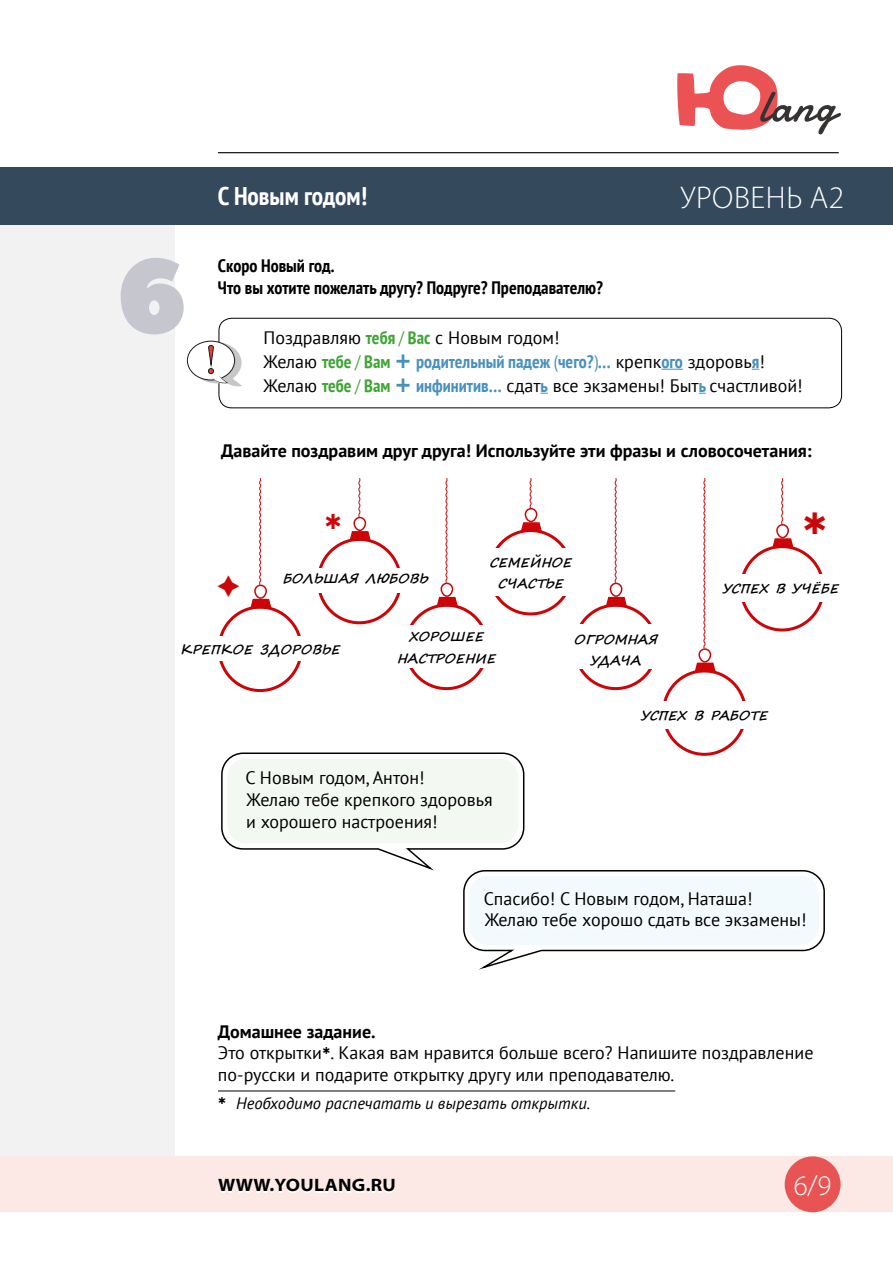
<style>
.page{position:relative;width:893px;height:1263px;background:#fff}
.page>*{position:absolute;margin:0;border:0;box-sizing:border-box;transform-origin:0 0}
.t1{font:105px "Peace Sans";color:#c5c6ce}
.t2{font:300 31.5px "Myriad Pro";letter-spacing:.02em;color:#fff}
.t3{font:300 28.5px "Myriad Pro";color:#fff}
.t4{font:700 condensed 25.5px "PT Sans";color:#fff}
.t5{font:18px/21.6px "PT Sans";color:#000}
.t6{font:700 18px "PT Sans";color:#000}
.t7{font:700 condensed 18px/22.5px "PT Sans";color:#000}
.t8{font:700 condensed 18px "PT Sans";color:#4891bd}
.t9{font:700 semi-expanded 18px "Myriad Pro";letter-spacing:.02em;color:#000}
.t10{font:700 condensed 18px "PT Sans";color:#3fa535}
.t11{font:italic 16.5px "PT Sans";color:#000}
.t12{font:italic 700 12.6px/21.6px "Segoe Print";color:#000;text-align:center}
.s1{font-weight:700;font-stretch:condensed;color:#3fa535}
.s2{font-stretch:condensed;color:#3fa535}
.s3{font-weight:400}
.s4{font-weight:400;font-stretch:normal;color:#000}
.s5{font-weight:700;font-stretch:condensed;color:#4891bd}
</style>
<div class="page">
<div style="left:0;top:184px;width:174px;height:996px;background:#f3f2f2"></div>
<div style="left:0;top:1156px;width:893px;height:56px;background:#fce9e5"></div>
<svg style="left:218px;top:1180px;width:177px;height:13px"></svg>
<div style="left:785px;top:1156px;width:56px;height:56px;background:#e85454;border-radius:50%"></div>
<div style="left:0;top:167px;width:893px;height:57px;background:#34495c"></div>
<hr style="left:218px;top:152px;width:621px;height:1px;background:#000">
<svg style="left:677px;top:65px;width:164px;height:69px"></svg>
<div style="left:219px;top:318px;width:623px;height:90px;border:6px solid #fff;border-radius:10px"></div>
<div style="left:219px;top:318px;width:623px;height:90px;border:1px solid #000;border-radius:13px"></div>
<svg style="left:187px;top:341px;width:48px;height:39px"></svg>
<div style="left:187px;top:341px;width:48px;height:39px;border:1px solid #1c1c1c;border-radius:50%"></div>
<svg style="left:191px;top:342px;width:51px;height:44px"></svg>
<div style="left:218px;top:606px;width:85px;height:86px;border:3px solid #cc0508;border-radius:50%"></div>
<div style="left:216px;top:637px;width:88px;height:24px;background:#fff"></div>
<svg style="left:250px;top:599px;width:22px;height:9px"></svg>
<div style="left:254px;top:584px;width:13px;height:15px;border:2px solid #cc0508;border-radius:6px"></div>
<svg style="left:259px;top:478px;width:2px;height:107px"></svg>
<div style="left:317px;top:538px;width:85px;height:86px;border:3px solid #cc0508;border-radius:50%"></div>
<div style="left:301px;top:568px;width:117px;height:24px;background:#fff"></div>
<svg style="left:349px;top:531px;width:22px;height:10px"></svg>
<div style="left:353px;top:517px;width:13px;height:14px;border:2px solid #cc0508;border-radius:6px"></div>
<svg style="left:358px;top:478px;width:3px;height:39px"></svg>
<div style="left:404px;top:604px;width:85px;height:86px;border:3px solid #cc0508;border-radius:50%"></div>
<div style="left:388px;top:626px;width:117px;height:42px;background:#fff"></div>
<svg style="left:437px;top:597px;width:21px;height:9px"></svg>
<div style="left:440px;top:583px;width:13px;height:14px;border:2px solid #cc0508;border-radius:6px"></div>
<svg style="left:445px;top:478px;width:3px;height:105px"></svg>
<div style="left:573px;top:604px;width:85px;height:86px;border:3px solid #cc0508;border-radius:50%"></div>
<div style="left:557px;top:624px;width:117px;height:44px;background:#fff"></div>
<svg style="left:606px;top:597px;width:21px;height:9px"></svg>
<div style="left:610px;top:583px;width:12px;height:14px;border:2px solid #cc0508;border-radius:6px"></div>
<svg style="left:614px;top:478px;width:3px;height:105px"></svg>
<div style="left:740px;top:545px;width:85px;height:86px;border:3px solid #cc0508;border-radius:50%"></div>
<div style="left:724px;top:574px;width:116px;height:28px;background:#fff"></div>
<svg style="left:772px;top:538px;width:22px;height:10px"></svg>
<div style="left:776px;top:524px;width:13px;height:14px;border:2px solid #cc0508;border-radius:6px"></div>
<svg style="left:781px;top:478px;width:2px;height:47px"></svg>
<svg style="left:521px;top:522px;width:21px;height:10px"></svg>
<div style="left:525px;top:508px;width:12px;height:14px;border:2px solid #cc0508;border-radius:6px"></div>
<svg style="left:529px;top:478px;width:3px;height:30px"></svg>
<svg style="left:694px;top:663px;width:22px;height:9px"></svg>
<div style="left:698px;top:648px;width:13px;height:15px;border:2px solid #cc0508;border-radius:6px"></div>
<svg style="left:703px;top:478px;width:3px;height:171px"></svg>
<hr style="left:218px;top:1091px;width:457px;height:1px;background:#000">
<svg style="left:221px;top:752px;width:604px;height:218px"></svg>
<div style="left:469px;top:876px;width:350px;height:69px;background:#f3fafe;border-radius:19px"></div>
<svg style="left:661px;top:369px;width:22px;height:1px"></svg>
<h1 class="t1" style="left:116px;top:226px;width:72px">6</h1>
<h3 class="t4" style="left:218px;top:179px;width:151px">С Новым годом!</h3>
<h2 class="t2" style="left:680px;top:180px;width:165px">УРОВЕНЬ A2</h2>
<p class="t7" style="left:218px;top:254px;width:387px">Скоро Новый год.<br>Что вы хотите пожелать другу? Подруге? Преподавателю?</p>
<p class="t5" style="left:264px;top:325px;width:297px;line-height:24px">Поздравляю <span class="s1">тебя</span> <span class="s2">/</span> <span class="s1">Вас</span> с Новым годом!<br>Желаю <span class="s1">тебе</span> <span class="s2">/</span> <span class="s1">Вам</span></p>
<p class="t8" style="left:416px;top:350px;width:350px">родительный падеж <span class="s3">(</span>чего?<span class="s3">)</span>… <span class="s4">крепк</span>ого <span class="s4">здоровь</span>я<span class="s4">!</span></p>
<p class="t10" style="left:264px;top:374px;width:128px"><span class="s4">Желаю</span> тебе <span class="s3">/</span> Вам</p>
<p class="t5" style="left:416px;top:374px;width:388px"><span class="s5">инфинитив…</span> сдат<span class="s5">ь</span> все экзамены! Быт<span class="s5">ь</span> счастливой!</p>
<p class="t6" style="left:221px;top:439px;width:592px">Давайте поздравим друг друга! Используйте эти фразы и словосочетания:</p>
<p class="t12" style="left:283px;top:568px;width:151px">большая любовь</p>
<p class="t12" style="left:489px;top:551px;width:88px">семейное</p>
<p class="t12" style="left:498px;top:572px;width:71px">счастье</p>
<p class="t12" style="left:723px;top:577px;width:121px">успех в учёбе</p>
<p class="t12" style="left:180px;top:639px;width:165px">крепкое здоровье</p>
<p class="t12" style="left:397px;top:625px;width:104px">хорошее настроение</p>
<p class="t12" style="left:574px;top:628px;width:89px">огромная удача</p>
<p class="t12" style="left:641px;top:705px;width:132px">успех в работе</p>
<p class="t5" style="left:246px;top:767px;width:249px">С Новым годом, Антон!<br>Желаю тебе крепкого здоровья и хорошего настроения!</p>
<p class="t5" style="left:484px;top:887px;width:324px">Спасибо! С Новым годом, Наташа!<br>Желаю тебе хорошо сдать все экзамены!</p>
<p class="t6" style="left:218px;top:1019px;width:159px">Домашнее задание.</p>
<p class="t5" style="left:218px;top:1042px;width:597px">Это открытки . Какая вам нравится больше всего? Напишите поздравление по-русски и подарите открытку другу или преподавателю.</p>
<p class="t11" style="left:236px;top:1093px;width:356px">Необходимо распечатать и вырезать открытки.</p>
<p class="t9" style="left:218px;top:1175px;width:179px">WWW.YOULANG.RU</p>
<h3 class="t3" style="left:794px;top:1170px;width:39px">6/9</h3>
</div>
